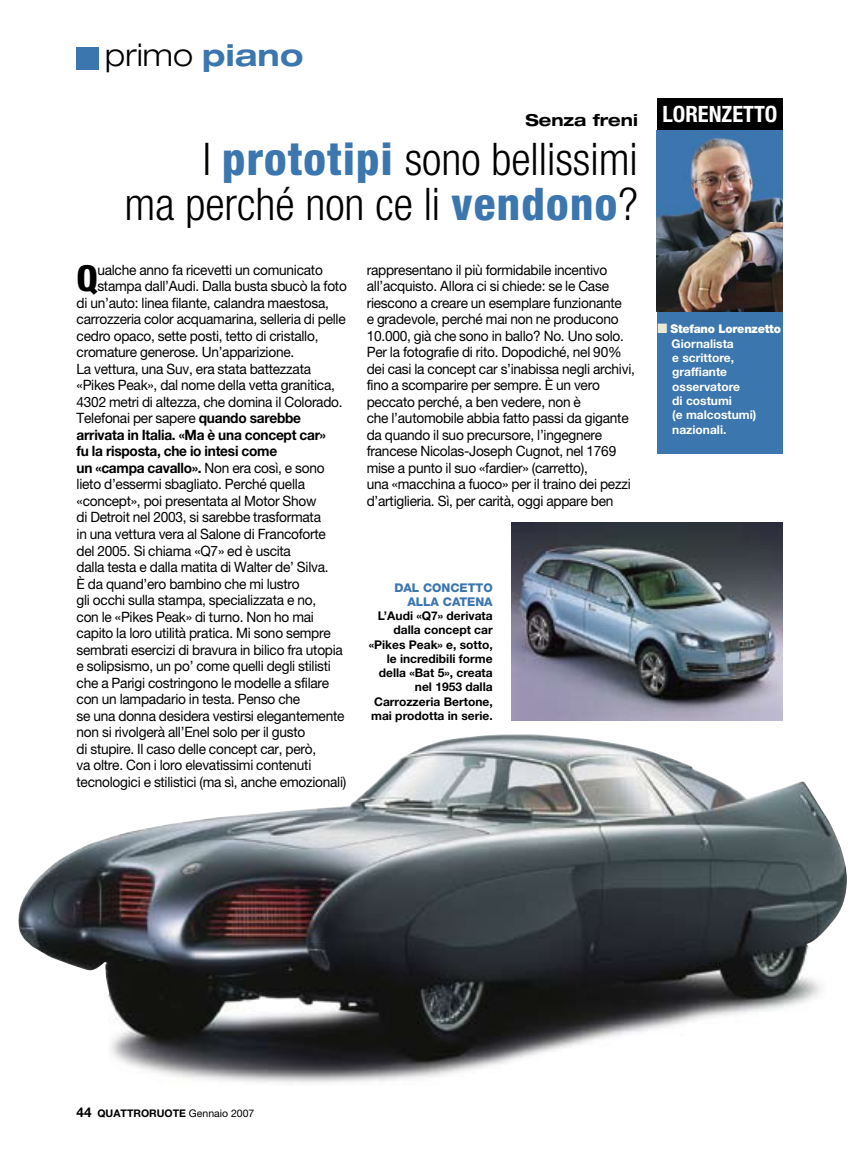
<style>
.page{position:relative;width:868px;height:1149px;background:#fff}
.page>*{position:absolute;margin:0;border:0;box-sizing:border-box;transform-origin:0 0}
.t1{font:300 condensed 45px/45px "Helvetica Neue LT Std";color:#000;text-align:right}
.t2{font:800 condensed 35.85px "Helvetica Neue LT Std";color:#000;scale:1.04 1}
.t3{font:300 expanded 31.2px "Helvetica Neue LT Std";letter-spacing:.01em;color:#000;scale:.96 1}
.t4{font:700 condensed 22.5px "Helvetica Neue LT Std";color:#fff}
.t5{font:700 expanded 16.5px "Helvetica Neue LT Std";color:#000}
.t6{font:14.25px/16.5px "Helvetica Neue LT Std";letter-spacing:-.02em;color:#000;scale:.96 1}
.t7{font:700 14.25px "Helvetica Neue LT Std";letter-spacing:-.02em;color:#000;scale:.96 1}
.t8{font:700 12px/14.2px "Helvetica Neue LT Std";color:#000;text-align:right}
.t9{font:700 12px/14.4px "Helvetica Neue LT Std";color:#fff}
.t10{font:800 12px/14.2px "Helvetica Neue LT Std";color:#3b76ae;text-align:right}
.t11{font:700 10.5px "Helvetica Neue LT Std";color:#000}
.s1{font-weight:700;font-size:30px;color:#3b76ae}
.s2{font-weight:800;color:#3b76ae}
.s3{font-weight:700}
.s4{font-weight:400}
.s5{color:#e9e9d3}
.s6{font-weight:900}
.s7{font-size:13.5px}
</style>
<div class="page">
<img style="left:18px;top:734px;width:829px;height:349px">
<div style="left:77px;top:47px;width:22px;height:23px;background:#3b76ae"></div>
<div style="left:657px;top:98px;width:125px;height:33px;background:#000"></div>
<div style="left:657px;top:131px;width:125px;height:322px;background:#3b76ae"></div>
<img style="left:657px;top:130px;width:125px;height:182px">
<img style="left:512px;top:522px;width:270px;height:198px">
<h3 class="t3" style="left:105px;top:36px;width:208px">primo <span class="s1">piano</span></h3>
<p class="t5" style="left:525px;top:110px;width:114px">Senza freni</p>
<h1 class="t1" style="left:124px;top:136px;width:515px">I <span class="s2">prototipi</span> sono bellissimi<br>ma perché non ce li <span class="s2">vendono</span>?</h1>
<h2 class="t2" style="left:77px;top:256px;width:22px">Q</h2>
<p class="t6" style="left:97px;top:261px;width:236px">ualche anno fa ricevetti un comunicato</p>
<p class="t6" style="left:97px;top:278px;width:261px">stampa dall’Audi. Dalla busta sbucò la foto</p>
<p class="t6" style="left:77px;top:294px;width:264px">di un’auto: linea filante, calandra maestosa,</p>
<p class="t6" style="left:77px;top:311px;width:282px">carrozzeria color acquamarina, selleria di pelle</p>
<p class="t6" style="left:77px;top:327px;width:253px">cedro opaco, sette posti, tetto di cristallo,</p>
<p class="t6" style="left:77px;top:344px;width:228px">cromature generose. Un’apparizione.</p>
<p class="t6" style="left:77px;top:360px;width:246px">La vettura, una Suv, era stata battezzata</p>
<p class="t6" style="left:77px;top:377px;width:270px">«Pikes Peak», dal nome della vetta granitica,</p>
<p class="t6" style="left:77px;top:393px;width:279px">4302 metri di altezza, che domina il Colorado.</p>
<p class="t6" style="left:77px;top:410px;width:235px">Telefonai per sapere <span class="s3">quando sarebbe</span></p>
<p class="t7" style="left:77px;top:426px;width:261px">arrivata in Italia. «Ma è una concept car»</p>
<p class="t7" style="left:77px;top:442px;width:210px">fu la risposta, che io intesi come</p>
<p class="t7" style="left:77px;top:459px;width:260px">un «campa cavallo». <span class="s4">Non era così, e sono</span></p>
<p class="t6" style="left:77px;top:476px;width:239px">lieto d’essermi sbagliato. Perché quella</p>
<p class="t6" style="left:77px;top:492px;width:251px">«concept», poi presentata al Motor Show</p>
<p class="t6" style="left:77px;top:509px;width:256px">di Detroit nel 2003, si sarebbe trasformata</p>
<p class="t6" style="left:77px;top:525px;width:261px">in una vettura vera al Salone di Francoforte</p>
<p class="t6" style="left:77px;top:542px;width:225px">del 2005. Si chiama «Q7» ed è uscita</p>
<p class="t6" style="left:77px;top:558px;width:264px">dalla testa e dalla matita di Walter de’ Silva.</p>
<p class="t6" style="left:77px;top:575px;width:234px">È da quand’ero bambino che mi lustro</p>
<p class="t6" style="left:77px;top:591px;width:251px">gli occhi sulla stampa, specializzata e no,</p>
<p class="t6" style="left:77px;top:608px;width:249px">con le «Pikes Peak» di turno. Non ho mai</p>
<p class="t6" style="left:77px;top:624px;width:266px">capito la loro utilità pratica. Mi sono sempre</p>
<p class="t6" style="left:77px;top:641px;width:279px">sembrati esercizi di bravura in bilico fra utopia</p>
<p class="t6" style="left:77px;top:657px;width:266px">e solipsismo, un po’ come quelli degli stilisti</p>
<p class="t6" style="left:77px;top:674px;width:265px">che a Parigi costringono le modelle a sfilare</p>
<p class="t6" style="left:77px;top:690px;width:234px">con un lampadario in testa. Penso che</p>
<p class="t6" style="left:77px;top:707px;width:280px">se una donna desidera vestirsi elegantemente</p>
<p class="t6" style="left:77px;top:723px;width:240px">non si rivolgerà all’Enel solo per il gusto</p>
<p class="t6" style="left:77px;top:740px;width:251px">di stupire. Il caso delle concept car, però,</p>
<p class="t6" style="left:77px;top:756px;width:246px">va oltre. Con i loro elevatissimi contenuti</p>
<p class="t6" style="left:77px;top:773px;width:282px">tecnologici e stilistici (ma sì, anche emozionali)</p>
<p class="t6" style="left:367px;top:261px;width:281px">rappresentano il più formidabile incentivo all’acquisto. Allora ci si chiede: se le Case riescono a creare un esemplare funzionante<br>e gradevole, perché mai non ne producono 10.000, già che sono in ballo? No. Uno solo.<br>Per la fotografie di rito. Dopodiché, nel 90% dei casi la concept car s’inabissa negli archivi, fino a scomparire per sempre. È un vero peccato perché, a ben vedere, non è<br>che l’automobile abbia fatto passi da gigante da quando il suo precursore, l’ingegnere francese Nicolas-Joseph Cugnot, nel 1769 mise a punto il suo «fardier» (carretto),<br>una «macchina a fuoco» per il traino dei pezzi d’artiglieria. Sì, per carità, oggi appare ben</p>
<p class="t10" style="left:394px;top:580px;width:100px">DAL CONCETTO<br>ALLA CATENA</p>
<p class="t8" style="left:369px;top:608px;width:125px">L’Audi «Q7» derivata dalla concept car «Pikes Peak» e, sotto, le incredibili forme della «Bat 5», creata nel 1953 dalla<br>Carrozzeria Bertone, mai prodotta in serie.</p>
<h3 class="t4" style="left:662px;top:100px;width:116px">LORENZETTO</h3>
<p class="t9" style="left:671px;top:321px;width:111px;text-indent:-14px"><span class="s5">■</span> <span class="s6">Stefano Lorenzetto<br></span>Giornalista<br>e scrittore, graffiante osservatore<br>di costumi<br>(e malcostumi) nazionali.</p>
<p class="t11" style="left:77px;top:1106px;width:179px"><span class="s7">44</span> QUATTRORUOTE <span class="s4">Gennaio 2007</span></p>
</div>
